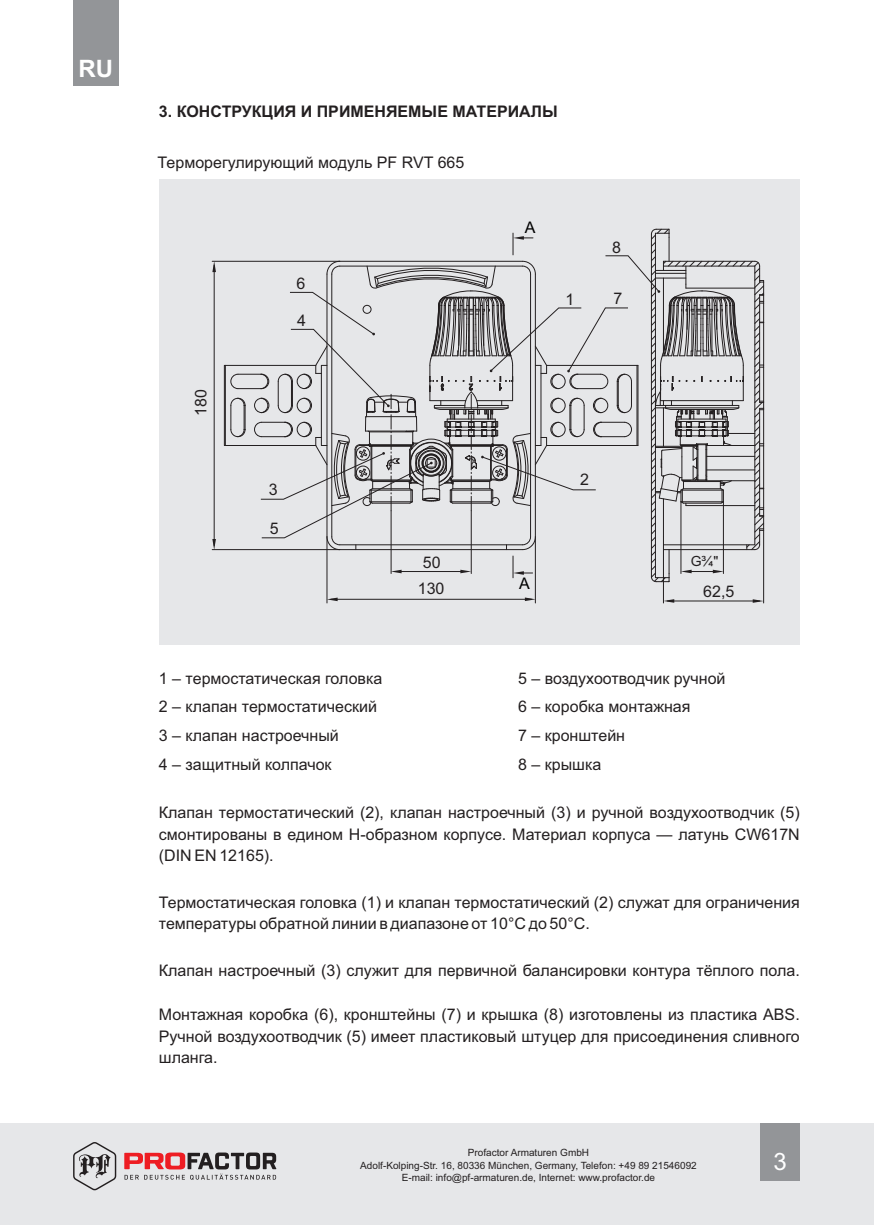
<style>
.page{position:relative;width:874px;height:1225px;background:#fff}
.page>*{position:absolute;margin:0;border:0;box-sizing:border-box;transform-origin:0 0}
.t1{font:700 24px "Arial";color:#fff}
.t2{font:24px "Arial";color:#fff}
.t3{font:16px/28.6px "Arial";color:#231f20}
.t4{font:700 16px "Arial";color:#231f20}
.t5{font:16px "Arial";color:#000}
.t6{font:14px "Arial";color:#231f20}
.t7{font:10px/12.2px "Arial";color:#231f20;text-align:center}
</style>
<div class="page">
<div style="left:159px;top:179px;width:640px;height:466px;background:#e6e7e9"></div>
<hr style="left:762px;top:530px;width:1px;height:73px;background:#231f20">
<hr style="left:662px;top:549px;width:1px;height:54px;background:#231f20">
<hr style="left:667px;top:600px;width:92px;height:1px;background:#231f20">
<hr style="left:212px;top:261px;width:127px;height:1px;background:#231f20">
<hr style="left:212px;top:549px;width:127px;height:1px;background:#231f20">
<hr style="left:214px;top:265px;width:1px;height:280px;background:#231f20">
<svg style="left:212px;top:261px;width:4px;height:11px"></svg>
<svg style="left:212px;top:539px;width:4px;height:11px"></svg>
<svg style="left:327px;top:597px;width:10px;height:4px"></svg>
<svg style="left:663px;top:599px;width:11px;height:4px"></svg>
<svg style="left:524px;top:597px;width:10px;height:4px"></svg>
<svg style="left:752px;top:599px;width:11px;height:4px"></svg>
<hr style="left:326px;top:537px;width:1px;height:66px;background:#231f20">
<hr style="left:534px;top:537px;width:1px;height:66px;background:#231f20">
<hr style="left:331px;top:599px;width:200px;height:1px;background:#231f20">
<svg style="left:224px;top:228px;width:540px;height:354px"></svg>
<div style="left:73px;top:0;width:45px;height:85px;background:#939598"></div>
<div style="left:0;top:1123px;width:873px;height:102px;background:#e6e7e9"></div>
<div style="left:759px;top:1123px;width:40px;height:58px;background:#939598"></div>
<svg style="left:73px;top:1142px;width:43px;height:48px"></svg>
<svg style="left:124px;top:1152px;width:152px;height:27px"></svg>
<h1 class="t1" style="left:79px;top:59px;width:36px">RU</h1>
<p class="t4" style="left:159px;top:105px;width:400px">3. КОНСТРУКЦИЯ И ПРИМЕНЯЕМЫЕ МАТЕРИАЛЫ</p>
<p class="t3" style="left:157px;top:150px;width:308px">Терморегулирующий модуль PF RVT 665</p>
<p class="t3" style="left:188px;top:415px;width:28px;rotate:-90deg">180</p>
<p class="t3" style="left:296px;top:271px;width:10px">6</p>
<p class="t3" style="left:297px;top:307px;width:10px">4</p>
<p class="t3" style="left:269px;top:477px;width:10px">3</p>
<p class="t3" style="left:269px;top:515px;width:10px">5</p>
<p class="t3" style="left:423px;top:549px;width:19px">50</p>
<p class="t5" style="left:524px;top:221px;width:12px">A</p>
<p class="t3" style="left:565px;top:286px;width:10px">1</p>
<p class="t3" style="left:611px;top:234px;width:10px">8</p>
<p class="t3" style="left:613px;top:286px;width:10px">7</p>
<p class="t3" style="left:580px;top:467px;width:10px">2</p>
<p class="t6" style="left:690px;top:556px;width:29px">G¾"</p>
<p class="t5" style="left:519px;top:577px;width:12px">A</p>
<p class="t3" style="left:417px;top:576px;width:28px">130</p>
<p class="t3" style="left:703px;top:579px;width:33px">62,5</p>
<p class="t3" style="left:159px;top:665px;width:225px">1 – термостатическая головка<br>2 – клапан термостатический<br>3 – клапан настроечный<br>4 – защитный колпачок</p>
<p class="t3" style="left:517px;top:665px;width:209px">5 – воздухоотводчик ручной<br>6 – коробка монтажная<br>7 – кронштейн<br>8 – крышка</p>
<p class="t3" style="left:159px;top:803px;width:642px;line-height:21.4px;text-align:justify">Клапан термостатический (2), клапан настроечный (3) и ручной воздухоотводчик (5) смонтированы в едином Н-образном корпусе. Материал корпуса — латунь CW617N (DIN EN 12165).</p>
<p class="t3" style="left:159px;top:892px;width:642px;line-height:21.4px">Термостатическая головка (1) и клапан термостатический (2) служат для ограничения температуры обратной линии в диапазоне от 10°С до 50°С.</p>
<p class="t3" style="left:159px;top:957px;width:642px">Клапан настроечный (3) служит для первичной балансировки контура тёплого пола.</p>
<p class="t3" style="left:159px;top:1005px;width:642px;line-height:21.4px;text-align:justify">Монтажная коробка (6), кронштейны (7) и крышка (8) изготовлены из пластика ABS.<br>Ручной воздухоотводчик (5) имеет пластиковый штуцер для присоединения сливного шланга.</p>
<p class="t7" style="left:360px;top:1147px;width:338px">Profactor Armaturen GmbH<br>Adolf-Kolping-Str. 16, 80336 München, Germany, Telefon: +49 89 21546092<br>E-mail: info@pf-armaturen.de, Internet: www.profactor.de</p>
<h1 class="t2" style="left:773px;top:1152px;width:15px">3</h1>
</div>
